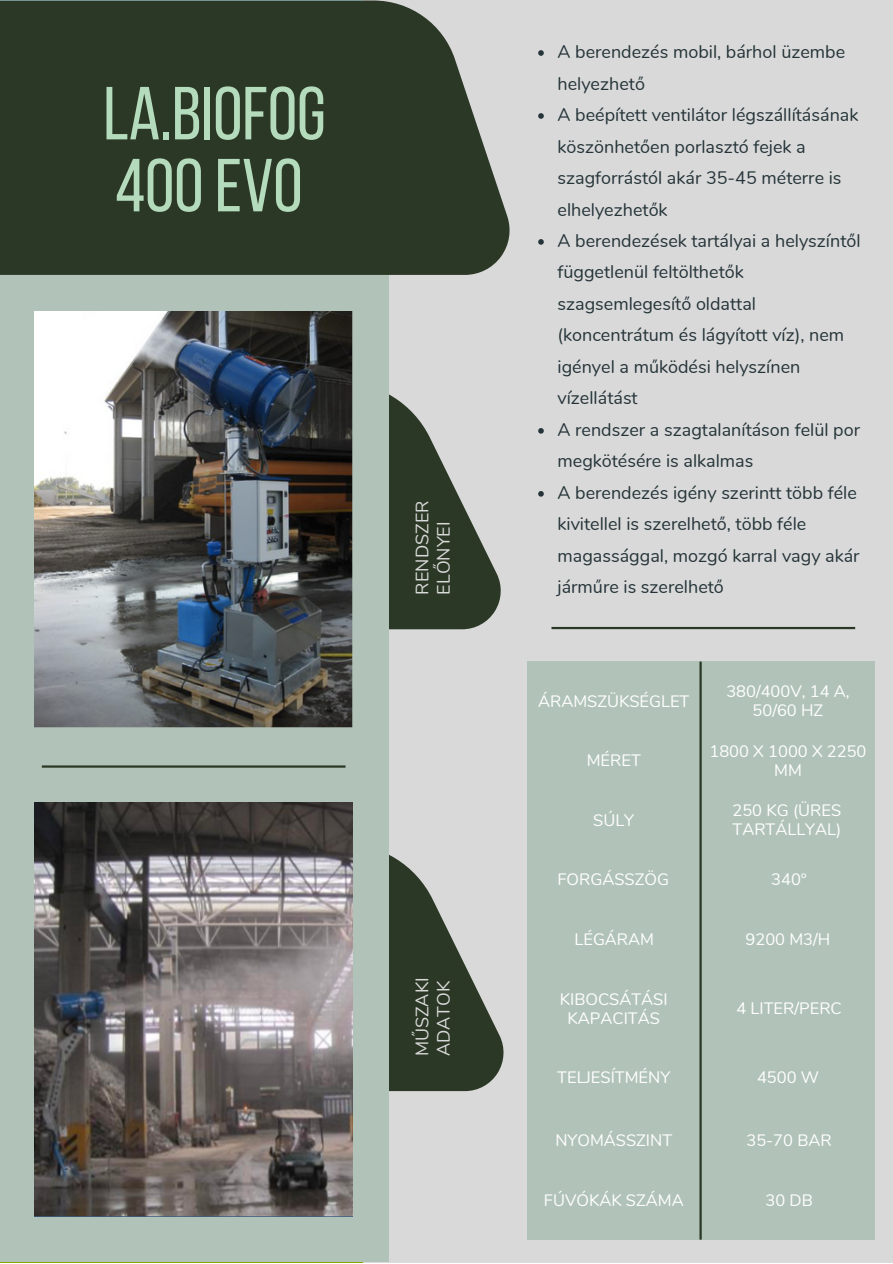
<style>
.page{position:relative;width:893px;height:1264px;background:#fff}
.page>*{position:absolute;margin:0;border:0;box-sizing:border-box;transform-origin:0 0}
.t1{font:75px/72px "Bebas Neue";color:#b4dbbb}
.t2{font:18px/31.5px "Nunito";color:#253439}
.t3{font:18px/21.3px "Nunito";color:#d9d9d9}
.t4{font:16.5px/19px "Nunito";color:#fff;text-align:center}
</style>
<div class="page">
<div style="left:363px;top:0;width:529px;height:1262px;background:#d9d9d9"></div>
<svg style="left:388px;top:843px;width:116px;height:248px;fill:#2b3825"></svg>
<svg style="left:388px;top:382px;width:113px;height:247px;fill:#2b3825"></svg>
<div style="left:0;top:172px;width:388px;height:1089px;background:#b1c3b8"></div>
<div style="left:0;top:1px;width:510px;height:274px;background:#2b3825"></div>
<hr style="left:551px;top:627px;width:304px;height:2px;background:#2b3825">
<img style="left:35px;top:312px;width:318px;height:416px">
<div style="left:527px;top:661px;width:347px;height:578px;background:#b1c3b8"></div>
<hr style="left:699px;top:661px;width:2px;height:578px;background:#2b3825">
<img style="left:35px;top:802px;width:318px;height:413px">
<svg style="left:538px;top:50px;width:5px;height:6px"></svg>
<svg style="left:538px;top:113px;width:5px;height:6px"></svg>
<svg style="left:538px;top:239px;width:5px;height:6px"></svg>
<svg style="left:538px;top:428px;width:5px;height:5px"></svg>
<svg style="left:538px;top:491px;width:5px;height:5px"></svg>
<hr style="left:42px;top:765px;width:303px;height:2px;background:#2b3825">
<h1 class="t1" style="left:103px;top:85px;width:224px">LA.BIOFOG<br>400EVO</h1>
<p class="t3" style="left:412px;top:594px;width:95px;rotate:-90deg">RENDSZER<br>ELŐNYEI</p>
<p class="t3" style="left:412px;top:1056px;width:80px;rotate:-90deg">MŰSZAKI<br>ADATOK</p>
<p class="t2" style="left:557px;top:36px;width:304px">A berendezés mobil, bárhol üzembe helyezhető<br>A beépített ventilátor légszállításának köszönhetően porlasztó fejek a szagforrástól akár 35-45 méterre is elhelyezhetők<br>A berendezések tartályai a helyszíntől függetlenül feltölthetők szagsemlegesítő oldattal (koncentrátum és lágyított víz), nem igényel a működési helyszínen vízellátást<br>A rendszer a szagtalanításon felül por megkötésére is alkalmas<br>A berendezés igény szerintt több féle kivitellel is szerelhető, több féle magassággal, mozgó karral vagy akár járműre is szerelhető</p>
<p class="t4" style="left:538px;top:691px;width:153px">ÁRAMSZÜKSÉGLET</p>
<p class="t4" style="left:586px;top:751px;width:56px">MÉRET</p>
<p class="t4" style="left:593px;top:810px;width:42px">SÚLY</p>
<p class="t4" style="left:557px;top:870px;width:113px">FORGÁSSZÖG</p>
<p class="t4" style="left:574px;top:930px;width:81px">LÉGÁRAM</p>
<p class="t4" style="left:560px;top:989px;width:109px">KIBOCSÁTÁSI<br>KAPACITÁS</p>
<p class="t4" style="left:726px;top:682px;width:125px">380/400V, 14 A,<br>50/60 HZ</p>
<p class="t4" style="left:709px;top:741px;width:158px">1800 X 1000 X 2250<br>MM</p>
<p class="t4" style="left:732px;top:801px;width:110px;text-align:left">250 KG (ÜRES<br>TARTÁLLYAL)</p>
<p class="t4" style="left:771px;top:870px;width:37px">340°</p>
<p class="t4" style="left:745px;top:930px;width:86px">9200 M3/H</p>
<p class="t4" style="left:736px;top:999px;width:107px">4 LITER/PERC</p>
<p class="t4" style="left:557px;top:1068px;width:115px">TELJESÍTMÉNY</p>
<p class="t4" style="left:757px;top:1068px;width:63px">4500 W</p>
<p class="t4" style="left:555px;top:1131px;width:118px">NYOMÁSSZINT</p>
<p class="t4" style="left:544px;top:1190px;width:141px">FÚVÓKÁK SZÁMA</p>
<p class="t4" style="left:746px;top:1131px;width:87px">35-70 BAR</p>
<p class="t4" style="left:765px;top:1190px;width:49px">30 DB</p>
</div>
